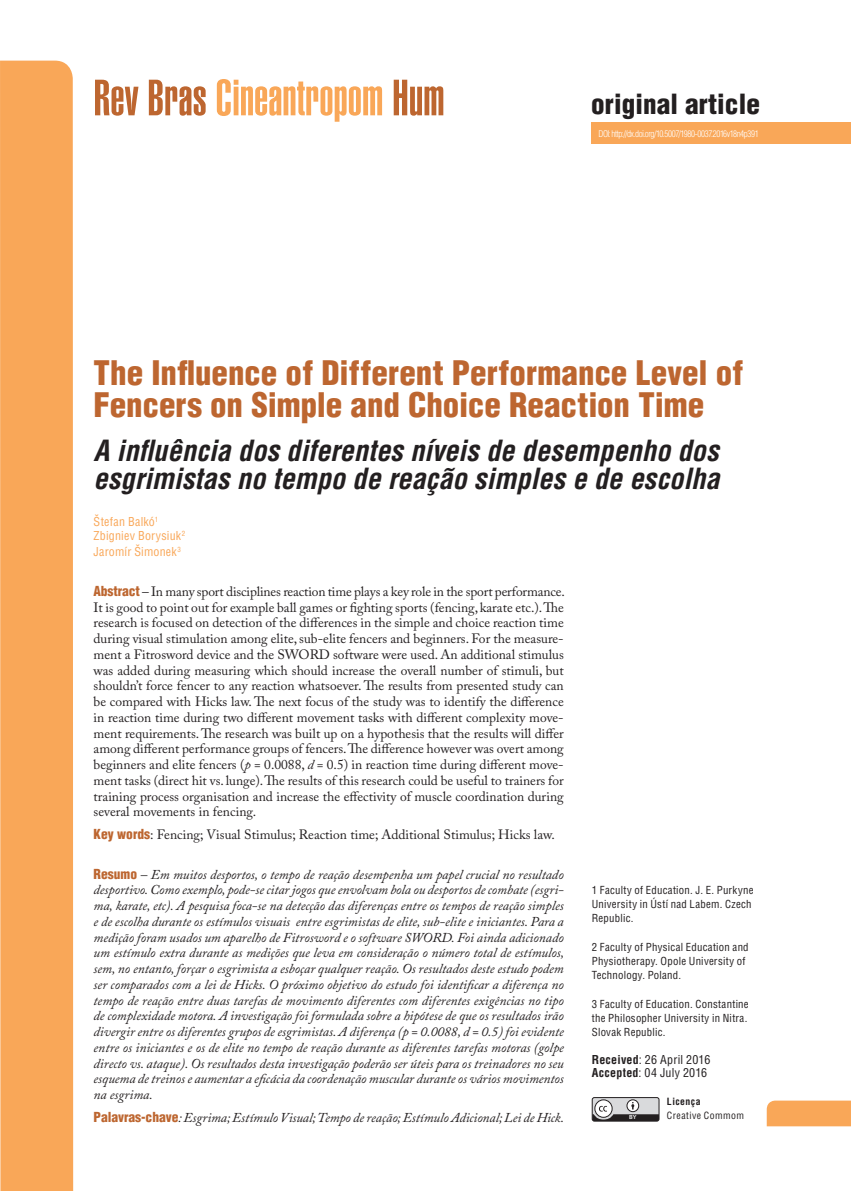
<style>
.page{position:relative;width:851px;height:1191px;background:#fff}
.page>*{position:absolute;margin:0;border:0;box-sizing:border-box;transform-origin:0 0}
.t1{font:50.1px "Helvetica LT Std Ultra Comp";letter-spacing:.005em;color:#f9a758}
.Titulo{font:900 condensed 33px/31.5px "Helvetica LT Std";color:#bd6630}
.Titulo_ingles{font:italic 700 condensed 28.5px/27.8px "Helvetica LT Std";color:#231f20}
.t2{font:900 condensed 27.15px "Helvetica LT Std";letter-spacing:.005em;color:#231f20}
.resumo{font:italic 13.5px/15.8px "Adobe Caslon Pro";letter-spacing:-.005em;color:#231f20;text-align:justify}
.abstract{font:13.5px/15.8px "Adobe Caslon Pro";color:#231f20;text-align:justify}
.autores{font:condensed 12px "Helvetica LT Std";letter-spacing:.02em;color:#f9a758}
.Aprovado{font:condensed 12px "Helvetica LT Std";letter-spacing:.015em;color:#231f20}
.endereço_autores{font:condensed 10.8px/14.1px "Helvetica LT Std";letter-spacing:.02em;color:#231f20}
.t3{font:condensed 9.75px "Helvetica LT Std";letter-spacing:.045em;color:#231f20}
.t4{font:700 condensed 9.75px "Helvetica LT Std";letter-spacing:.05em;color:#231f20}
.t5{font:300 condensed 9px "Helvetica LT Std";letter-spacing:-.045em;color:#fff}
.t6{font:600 semi-expanded 6px "Myriad Pro";color:#fff}
.s1{color:#bd6630}
.s2{font-family:"Helvetica LT Std";font-weight:900;font-stretch:condensed;color:#bd6630}
.s3{font-style:italic}
.s4{font-family:"Helvetica LT Std";font-weight:900;font-style:normal;font-stretch:condensed;color:#bd6630}
.s5{font-weight:700}
</style>
<div class="page">
<div style="left:592px;top:1097px;width:67px;height:24px;background:#d9dadc;border-radius:2px"></div>
<div style="left:591px;top:1097px;width:68px;height:24px;border:1px solid #231f20;border-radius:2px"></div>
<svg style="left:594px;top:1099px;width:18px;height:18px"></svg>
<div style="left:594px;top:1099px;width:18px;height:18px;border:1px solid #231f20;border-radius:50%"></div>
<div style="left:626px;top:1099px;width:13px;height:13px;border:1px solid #231f20;border-radius:50%"></div>
<div style="left:766px;top:1100px;width:84px;height:26px;background:#f9a758"></div>
<svg style="left:592px;top:1102px;width:67px;height:19px"></svg>
<div style="left:591px;top:122px;width:259px;height:22px;background:#f9a758"></div>
<div style="left:0;top:61px;width:73px;height:1130px;background:#f9a758"></div>
<h1 class="t1" style="left:94px;top:69px;width:352px"><span class="s1">Rev Bras</span> Cineantropom <span class="s1">Hum</span></h1>
<p class="t2" style="left:591px;top:87px;width:170px">original article</p>
<p class="t5" style="left:598px;top:128px;width:162px">DOI:http://dx.doi.org/10.5007/1980-0037.2016v18n4p391</p>
<p class="Titulo" style="left:94px;top:357px;width:651px">The Influence of Different Performance Level of<br>Fencers on Simple and Choice Reaction Time</p>
<p class="Titulo_ingles" style="left:94px;top:437px;width:627px">A influência dos diferentes níveis de desempenho dos esgrimistas no tempo de reação simples e de escolha</p>
<p class="autores" style="left:94px;top:514px;width:66px">Štefan Balkó<sup>1</sup></p>
<p class="autores" style="left:94px;top:528px;width:93px">Zbigniev Borysiuk<sup>2</sup></p>
<p class="autores" style="left:94px;top:544px;width:89px">Jaromír Šimonek<sup>3</sup></p>
<p class="abstract" style="left:94px;top:583px;width:472px"><span class="s2">Abstract</span> – In many sport disciplines reaction time plays a key role in the sport performance.<br>It is good to point out for example ball games or fighting sports (fencing, karate etc.). The research is focused on detection of the differences in the simple and choice reaction time during visual stimulation among elite, sub-elite fencers and beginners. For the measure&shy;ment a Fitrosword device and the SWORD software were used. An additional stimulus was added during measuring which should increase the overall number of stimuli, but shouldn’t force fencer to any reaction whatsoever. The results from presented study can be compared with Hicks law. The next focus of the study was to identify the difference in reaction time during two different movement tasks with different complexity move&shy;ment requirements. The research was built up on a hypothesis that the results will differ among different performance groups of fencers. The difference however was overt among beginners and elite fencers (<span class="s3">p</span> = 0.0088, <span class="s3">d</span> = 0.5) in reaction time during different move&shy;ment tasks (direct hit vs. lunge). The results of this research could be useful to trainers for training process organisation and increase the effectivity of muscle coordination during several movements in fencing.</p>
<p class="abstract" style="left:94px;top:826px;width:462px"><span class="s2">Key words</span>: Fencing; Visual Stimulus; Reaction time; Additional Stimulus; Hicks law.</p>
<p class="resumo" style="left:94px;top:866px;width:472px"><span class="s4">Resumo</span> – Em muitos desportos, o tempo de reação desempenha um papel crucial no resultado desportivo. Como exemplo, pode-se citar jogos que envolvam bola ou desportos de combate (esgri&shy;ma, karate, etc). A pesquisa foca-se na detecção das diferenças entre os tempos de reação simples e de escolha durante os estímulos visuais entre esgrimistas de elite, sub-elite e iniciantes. Para a medição foram usados um aparelho de Fitrosword e o software SWORD. Foi ainda adicionado um estímulo extra durante as medições que leva em consideração o número total de estímulos, sem, no entanto, forçar o esgrimista a esboçar qualquer reação. Os resultados deste estudo podem ser comparados com a lei de Hicks. O próximo objetivo do estudo foi identificar a diferença no tempo de reação entre duas tarefas de movimento diferentes com diferentes exigências no tipo de complexidade motora. A investigação foi formulada sobre a hipótese de que os resultados irão divergir entre os diferentes grupos de esgrimistas. A diferença (p = 0.0088, d = 0.5) foi evidente entre os iniciantes e os de elite no tempo de reação durante as diferentes tarefas motoras (golpe directo vs. ataque). Os resultados desta investigação poderão ser úteis para os treinadores no seu esquema de treinos e aumentar a eficácia da coordenação muscular durante os vários movimentos na esgrima.</p>
<p class="resumo" style="left:94px;top:1109px;width:472px"><span class="s4">Palavras-chave</span>: Esgrima; Estímulo Visual; Tempo de reação; Estímulo Adicional; Lei de Hick.</p>
<p class="endereço_autores" style="left:591px;top:883px;width:163px">1 Faculty of Education. J. E. Purkyne<br>University in Ústí nad Labem. Czech<br>Republic.</p>
<p class="endereço_autores" style="left:591px;top:939px;width:158px">2 Faculty of Physical Education and<br>Physiotherapy. Opole University of<br>Technology. Poland.</p>
<p class="endereço_autores" style="left:591px;top:996px;width:158px;text-align:justify">3 Faculty of Education. Constantine the Philosopher University in Nitra.<br>Slovak Republic.</p>
<p class="Aprovado" style="left:591px;top:1051px;width:120px"><span class="s5">Received</span>: 26 April 2016</p>
<p class="Aprovado" style="left:591px;top:1065px;width:117px"><span class="s5">Accepted</span>: 04 July 2016</p>
<p class="t4" style="left:666px;top:1095px;width:35px">Licença</p>
<p class="t3" style="left:666px;top:1109px;width:78px">Creative Commom</p>
<p class="t6" style="left:629px;top:1113px;width:9px">BY</p>
</div>
